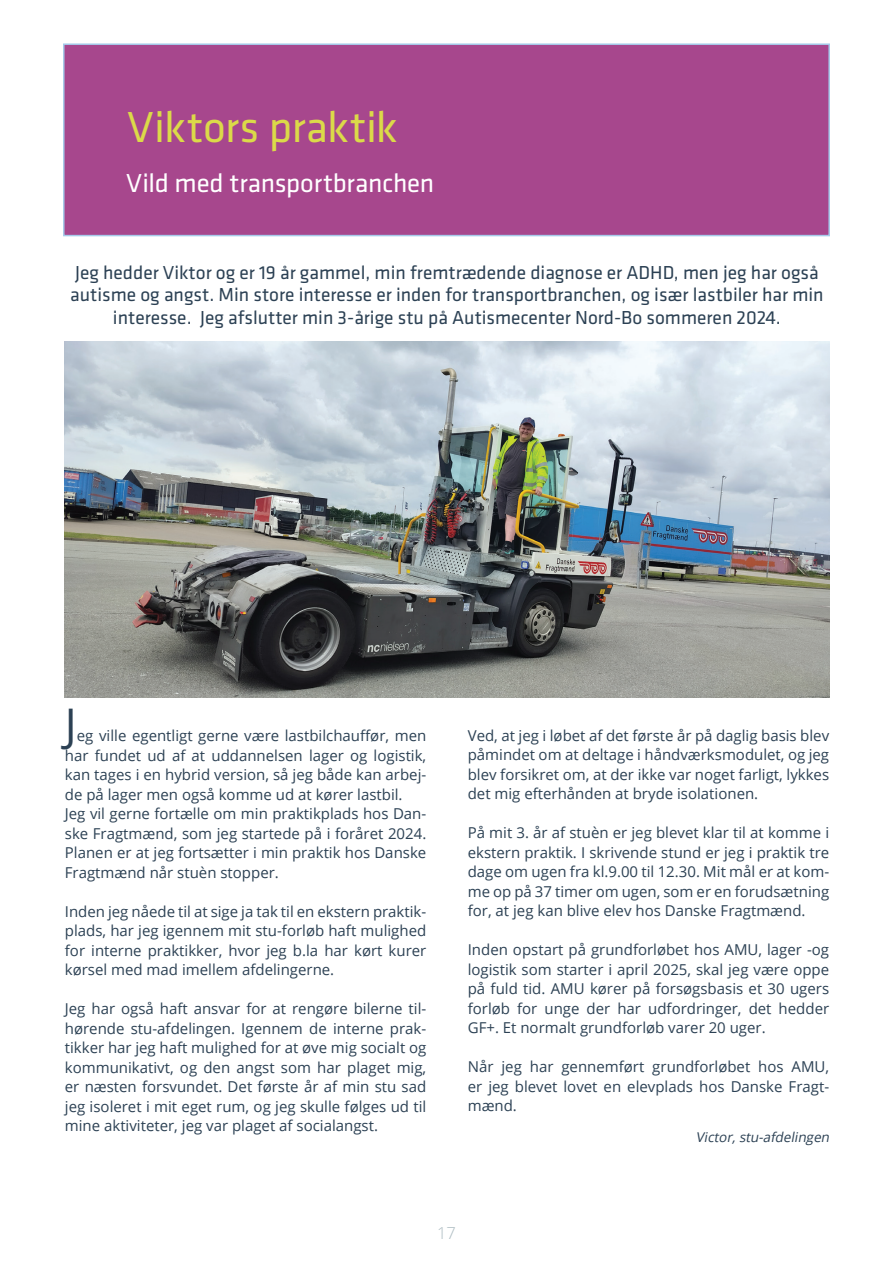
<style>
.page{position:relative;width:893px;height:1263px;background:#fff}
.page>*{position:absolute;margin:0;border:0;box-sizing:border-box;transform-origin:0 0}
.t1{font:45px "Klavika Basic";letter-spacing:-.01em;color:#dbda49}
.t2{font:45px "Open Sans";color:#2c4154}
.t3{font:27px "Klavika Basic";letter-spacing:-.01em;color:#fff}
.t4{font:19.5px/22.5px "Klavika Basic";color:#2c4154;text-align:center}
.t5{font:300 16.5px "Open Sans";color:#adbcc2}
.t6{font:15px/19.5px "Open Sans";color:#2c4154;text-align:justify}
.t7{font:italic 13.5px "Open Sans";color:#2c4154}
</style>
<div class="page">
<div style="left:63px;top:43px;width:767px;height:193px;background:#a7478d;border:2px solid #a5caea"></div>
<img style="left:64px;top:341px;width:765px;height:356px">
<h1 class="t1" style="left:127px;top:98px;width:272px">Viktors praktik</h1>
<h2 class="t3" style="left:126px;top:165px;width:310px">Vild med transportbranchen</h2>
<p class="t4" style="left:70px;top:261px;width:755px">Jeg hedder Viktor og er 19 år gammel, min fremtrædende diagnose er ADHD, men jeg har også autisme og angst. Min store interesse er inden for transportbranchen, og især lastbiler har min interesse. Jeg afslutter min 3-årige stu på Autismecenter Nord-Bo sommeren 2024.</p>
<h1 class="t2" style="left:65px;top:694px;width:14px">J</h1>
<p class="t6" style="left:65px;top:726px;width:363px;text-align:left;text-indent:12px">eg ville egentligt gerne være lastbilchauffør, men har fundet ud af at uddannelsen lager og logistik, kan tages i en hybrid version, så jeg både kan arbej&shy;de på lager men også komme ud at kører lastbil.<br>Jeg vil gerne fortælle om min praktikplads hos Dan&shy;ske Fragtmænd, som jeg startede på i foråret 2024.<br>Planen er at jeg fortsætter i min praktik hos Danske Fragtmænd når stuèn stopper.</p>
<p class="t6" style="left:65px;top:901px;width:363px">Inden jeg nåede til at sige ja tak til en ekstern praktik&shy;plads, har jeg igennem mit stu-forløb haft mulighed for interne praktikker, hvor jeg b.la har kørt kurer kørsel med mad imellem afdelingerne.</p>
<p class="t6" style="left:65px;top:999px;width:363px">Jeg har også haft ansvar for at rengøre bilerne til&shy;hørende stu-afdelingen. Igennem de interne prak&shy;tikker har jeg haft mulighed for at øve mig socialt og kommunikativt, og den angst som har plaget mig, er næsten forsvundet. Det første år af min stu sad jeg isoleret i mit eget rum, og jeg skulle følges ud til mine aktiviteter, jeg var plaget af socialangst.</p>
<p class="t6" style="left:468px;top:725px;width:363px">Ved, at jeg i løbet af det første år på daglig basis blev påmindet om at deltage i håndværksmodulet, og jeg blev forsikret om, at der ikke var noget farligt, lykkes det mig efterhånden at bryde isolationen.</p>
<p class="t6" style="left:468px;top:823px;width:363px">På mit 3. år af stuèn er jeg blevet klar til at komme i ekstern praktik. I skrivende stund er jeg i praktik tre dage om ugen fra kl.9.00 til 12.30. Mit mål er at kom&shy;me op på 37 timer om ugen, som er en forudsætning for, at jeg kan blive elev hos Danske Fragtmænd.</p>
<p class="t6" style="left:468px;top:940px;width:363px">Inden opstart på grundforløbet hos AMU, lager -og logistik som starter i april 2025, skal jeg være oppe på fuld tid. AMU kører på forsøgsbasis et 30 ugers forløb for unge der har udfordringer, det hedder GF+. Et normalt grundforløb varer 20 uger.</p>
<p class="t6" style="left:468px;top:1057px;width:363px">Når jeg har gennemført grundforløbet hos AMU, er jeg blevet lovet en elevplads hos Danske Fragt&shy;mænd.</p>
<p class="t7" style="left:696px;top:1128px;width:138px">Victor,stu-afdelingen</p>
<p class="t5" style="left:437px;top:1221px;width:20px">17</p>
</div>
